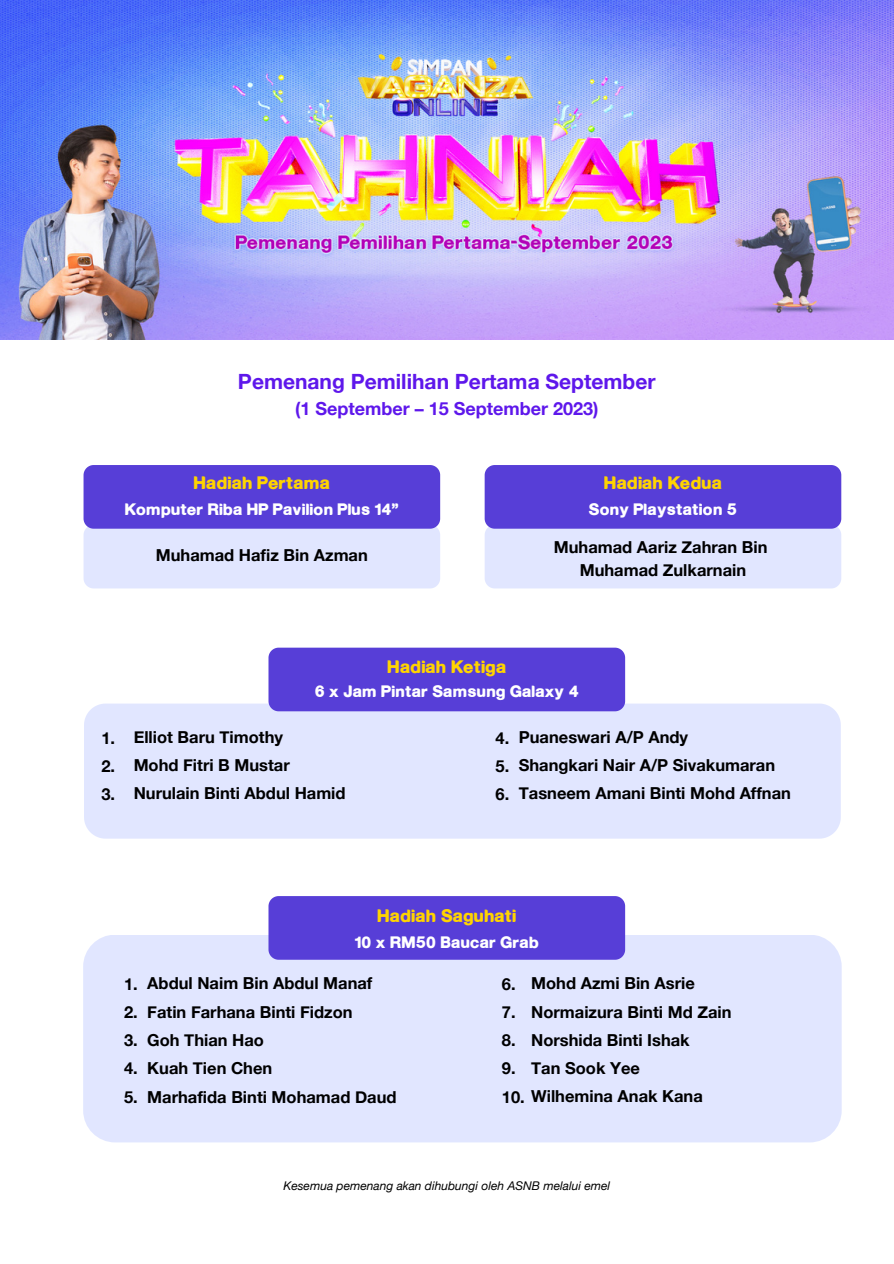
<style>
.page{position:relative;width:894px;height:1264px;background:#fff}
.page>*{position:absolute;margin:0;border:0;box-sizing:border-box;transform-origin:0 0}
.t1{font:700 21px "Helvetica Neue";color:#5e17eb}
.t2{font:700 18px "PNB";color:#ffd400}
.t3{font:700 18px "Helvetica Neue";color:#5e17eb}
.t4{font:700 16.5px "Helvetica Neue";color:#000}
.t5{font:700 16.5px "PNB";color:#fff}
.t6{font:italic 12px "Helvetica Neue";color:#000}
</style>
<div class="page">
<svg style="left:83px;top:465px;width:357px;height:123px;background:#9a8fea"></svg>
<svg style="left:484px;top:465px;width:356px;height:123px;background:#9a8fea"></svg>
<div style="left:84px;top:703px;width:756px;height:135px;background:#e1e6ff"></div>
<div style="left:268px;top:647px;width:356px;height:64px;background:#573ed7"></div>
<div style="left:83px;top:934px;width:758px;height:208px;background:#e1e6ff;border-radius:32px"></div>
<div style="left:268px;top:896px;width:356px;height:63px;background:#573ed7"></div>
<img style="left:0;top:0;width:893px;height:340px">
<p class="t1" style="left:238px;top:369px;width:419px">Pemenang Pemilihan Pertama September</p>
<p class="t3" style="left:295px;top:398px;width:305px">(1 September – 15 September 2023)</p>
<p class="t2" style="left:193px;top:475px;width:138px">Hadiah Pertama</p>
<p class="t5" style="left:125px;top:502px;width:275px">Komputer Riba HP Pavilion Plus 14”</p>
<p class="t4" style="left:156px;top:545px;width:213px">Muhamad Hafiz Bin Azman</p>
<p class="t2" style="left:603px;top:475px;width:120px">Hadiah Kedua</p>
<p class="t5" style="left:588px;top:502px;width:149px">Sony Playstation 5</p>
<p class="t4" style="left:553px;top:537px;width:215px">Muhamad Aariz Zahran Bin</p>
<p class="t4" style="left:579px;top:559px;width:168px">Muhamad Zulkarnain</p>
<p class="t2" style="left:387px;top:659px;width:121px">Hadiah Ketiga</p>
<p class="t5" style="left:315px;top:684px;width:265px">6 x Jam Pintar Samsung Galaxy 4</p>
<p class="t4" style="left:101px;top:727px;width:15px">1.</p>
<p class="t4" style="left:134px;top:727px;width:151px">Elliot Baru Timothy</p>
<p class="t4" style="left:101px;top:756px;width:15px">2.</p>
<p class="t4" style="left:134px;top:755px;width:158px">Mohd Fitri B Mustar</p>
<p class="t4" style="left:101px;top:784px;width:15px">3.</p>
<p class="t4" style="left:134px;top:783px;width:213px">Nurulain Binti Abdul Hamid</p>
<p class="t4" style="left:495px;top:727px;width:15px">4.</p>
<p class="t4" style="left:518px;top:727px;width:171px">Puaneswari A/P Andy</p>
<p class="t4" style="left:495px;top:756px;width:15px">5.</p>
<p class="t4" style="left:518px;top:755px;width:258px">Shangkari Nair A/P Sivakumaran</p>
<p class="t4" style="left:495px;top:784px;width:15px">6.</p>
<p class="t4" style="left:518px;top:783px;width:273px">Tasneem Amani Binti Mohd Affnan</p>
<p class="t2" style="left:377px;top:908px;width:141px">Hadiah Saguhati</p>
<p class="t5" style="left:354px;top:935px;width:186px">10 x RM50 Baucar Grab</p>
<p class="t4" style="left:124px;top:973px;width:15px">1.</p>
<p class="t4" style="left:147px;top:973px;width:226px">Abdul Naim Bin Abdul Manaf</p>
<p class="t4" style="left:124px;top:1002px;width:15px">2.</p>
<p class="t4" style="left:147px;top:1001px;width:207px">Fatin Farhana Binti Fidzon</p>
<p class="t4" style="left:124px;top:1030px;width:15px">3.</p>
<p class="t4" style="left:147px;top:1029px;width:118px">Goh Thian Hao</p>
<p class="t4" style="left:124px;top:1058px;width:15px">4.</p>
<p class="t4" style="left:147px;top:1057px;width:126px">Kuah Tien Chen</p>
<p class="t4" style="left:124px;top:1086px;width:15px">5.</p>
<p class="t4" style="left:147px;top:1086px;width:251px">Marhafida Binti Mohamad Daud</p>
<p class="t4" style="left:502px;top:973px;width:15px">6.</p>
<p class="t4" style="left:531px;top:973px;width:165px">Mohd Azmi Bin Asrie</p>
<p class="t4" style="left:502px;top:1002px;width:15px">7.</p>
<p class="t4" style="left:531px;top:1001px;width:202px">Normaizura Binti Md Zain</p>
<p class="t4" style="left:502px;top:1030px;width:15px">8.</p>
<p class="t4" style="left:531px;top:1029px;width:160px">Norshida Binti Ishak</p>
<p class="t4" style="left:502px;top:1058px;width:15px">9.</p>
<p class="t4" style="left:531px;top:1057px;width:110px">Tan Sook Yee</p>
<p class="t4" style="left:502px;top:1085px;width:202px">10. Wilhemina Anak Kana</p>
<p class="t6" style="left:283px;top:1177px;width:328px">Kesemua pemenang akan dihubungi oleh ASNB melalui emel</p>
</div>
